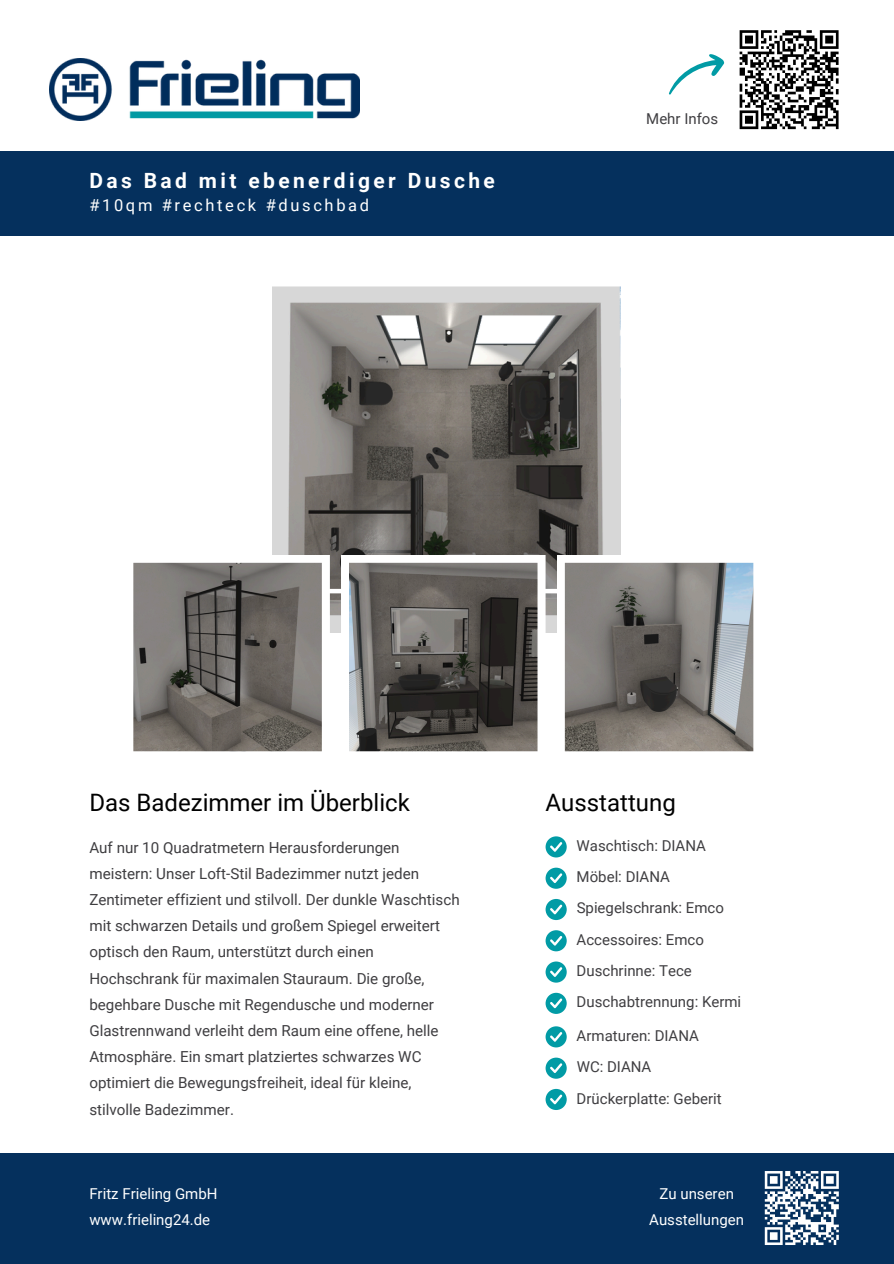
<style>
.page{position:relative;width:894px;height:1264px;background:#fff}
.page>*{position:absolute;margin:0;border:0;box-sizing:border-box;transform-origin:0 0}
.t1{font:24px "Roboto";color:#000}
.t2{font:700 21px "Roboto";letter-spacing:.16em;color:#fff}
.t3{font:16.5px "Roboto";letter-spacing:.16em;color:#fff}
.t4{font:15.15px/26.2px "Roboto";color:#3f3e41}
.t5{font:15px "Roboto";color:#3f3e41}
.t6{font:15px "Roboto";color:#fff}
</style>
<div class="page">
<div style="left:0;top:151px;width:893px;height:85px;background:#05305d"></div>
<div style="left:0;top:1152px;width:893px;height:111px;background:#05305d"></div>
<div style="left:545px;top:836px;width:21px;height:21px;background:#019ba5;border-radius:50%"></div>
<svg style="left:550px;top:842px;width:12px;height:9px"></svg>
<div style="left:545px;top:867px;width:21px;height:21px;background:#019ba5;border-radius:50%"></div>
<svg style="left:550px;top:873px;width:12px;height:10px"></svg>
<div style="left:545px;top:899px;width:21px;height:21px;background:#019ba5;border-radius:50%"></div>
<svg style="left:550px;top:904px;width:12px;height:10px"></svg>
<div style="left:545px;top:930px;width:21px;height:21px;background:#019ba5;border-radius:50%"></div>
<svg style="left:550px;top:936px;width:12px;height:9px"></svg>
<div style="left:545px;top:961px;width:21px;height:21px;background:#019ba5;border-radius:50%"></div>
<svg style="left:550px;top:967px;width:12px;height:9px"></svg>
<div style="left:545px;top:992px;width:21px;height:21px;background:#019ba5;border-radius:50%"></div>
<svg style="left:550px;top:998px;width:12px;height:10px"></svg>
<img style="left:50px;top:58px;width:309px;height:62px">
<div style="left:545px;top:1026px;width:21px;height:21px;background:#019ba5;border-radius:50%"></div>
<svg style="left:550px;top:1032px;width:12px;height:9px"></svg>
<img style="left:272px;top:286px;width:348px;height:346px">
<hr style="left:0;top:589px;width:893px;height:4px;background:#fff">
<svg style="left:133px;top:555px;width:197px;height:197px;background:#7b7773"></svg>
<svg style="left:556px;top:555px;width:198px;height:197px;background:#878684"></svg>
<svg style="left:341px;top:555px;width:204px;height:197px;background:#6b6865"></svg>
<div style="left:545px;top:1057px;width:21px;height:21px;background:#019ba5;border-radius:50%"></div>
<svg style="left:550px;top:1063px;width:12px;height:9px"></svg>
<svg style="left:739px;top:30px;width:100px;height:100px"></svg>
<svg style="left:669px;top:54px;width:55px;height:41px"></svg>
<svg style="left:764px;top:1171px;width:75px;height:74px"></svg>
<div style="left:545px;top:1088px;width:21px;height:21px;background:#019ba5;border-radius:50%"></div>
<svg style="left:550px;top:1094px;width:12px;height:10px"></svg>
<p class="t2" style="left:89px;top:168px;width:407px">Das Bad mit ebenerdiger Dusche</p>
<p class="t3" style="left:89px;top:196px;width:281px">#10qm #rechteck #duschbad</p>
<p class="t5" style="left:646px;top:110px;width:73px">Mehr Infos</p>
<p class="t1" style="left:89px;top:788px;width:322px">Das Badezimmer im Überblick</p>
<p class="t1" style="left:545px;top:788px;width:132px">Ausstattung</p>
<p class="t5" style="left:576px;top:837px;width:131px">Waschtisch: DIANA</p>
<p class="t5" style="left:576px;top:868px;width:95px">Möbel: DIANA</p>
<p class="t5" style="left:576px;top:899px;width:149px">Spiegelschrank: Emco</p>
<h1 class="t5" style="left:576px;top:930px;width:129px">Accessoires: Emco</h1>
<p class="t4" style="left:89px;top:834px;width:372px">Auf nur 10 Quadratmetern Herausforderungen meistern: Unser Loft-Stil Badezimmer nutzt jeden Zentimeter effizient und stilvoll. Der dunkle Waschtisch mit schwarzen Details und großem Spiegel erweitert optisch den Raum, unterstützt durch einen Hochschrank für maximalen Stauraum. Die große, begehbare Dusche mit Regendusche und moderner Glastrennwand verleiht dem Raum eine offene, helle Atmosphäre. Ein smart platziertes schwarzes WC optimiert die Bewegungsfreiheit, ideal für kleine, stilvolle Badezimmer.</p>
<p class="t5" style="left:576px;top:962px;width:117px">Duschrinne: Tece</p>
<p class="t5" style="left:576px;top:993px;width:166px">Duschabtrennung: Kermi</p>
<p class="t5" style="left:576px;top:1026px;width:124px">Armaturen: DIANA</p>
<p class="t5" style="left:576px;top:1058px;width:76px">WC: DIANA</p>
<p class="t5" style="left:576px;top:1089px;width:147px">Drückerplatte: Geberit</p>
<h1 class="t6" style="left:89px;top:1185px;width:130px">Fritz Frieling GmbH</h1>
<p class="t6" style="left:89px;top:1210px;width:122px">www.frieling24.de</p>
<p class="t6" style="left:659px;top:1185px;width:76px">Zu unseren</p>
<p class="t6" style="left:649px;top:1210px;width:96px">Ausstellungen</p>
</div>
